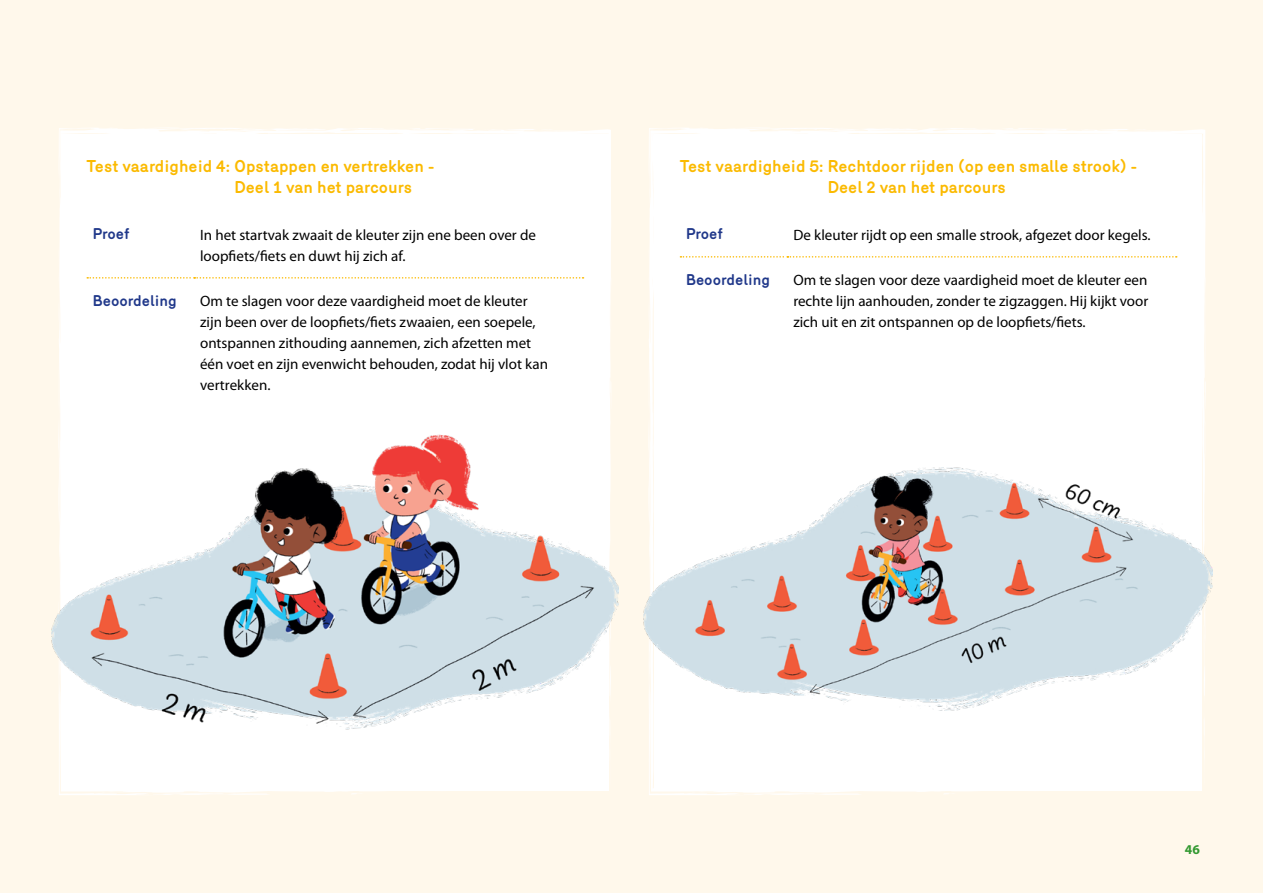
<style>
.page{position:relative;width:1263px;height:893px;background:#fff8eb}
.page>*{position:absolute;margin:0;border:0;box-sizing:border-box;transform-origin:0 0}
.t1{font:700 16.5px/21px "Mercury";color:#fbba00}
.t2{font:15px/21px "Myriad Pro";color:#000}
.t3{font:700 15px "Mercury";color:#20388a}
.t4{font:700 13.5px "Myriad Pro";color:#339931}
</style>
<div class="page">
<svg style="left:538px;top:131px;width:41px;height:3px"></svg>
<svg style="left:422px;top:130px;width:22px;height:3px"></svg>
<svg style="left:263px;top:128px;width:40px;height:5px"></svg>
<svg style="left:167px;top:131px;width:10px;height:3px"></svg>
<svg style="left:196px;top:131px;width:16px;height:3px"></svg>
<svg style="left:1204px;top:722px;width:1px;height:13px"></svg>
<svg style="left:1132px;top:131px;width:41px;height:3px"></svg>
<svg style="left:1015px;top:130px;width:21px;height:3px"></svg>
<svg style="left:855px;top:128px;width:40px;height:5px"></svg>
<svg style="left:758px;top:131px;width:10px;height:3px"></svg>
<svg style="left:787px;top:131px;width:17px;height:3px"></svg>
<div style="left:61px;top:134px;width:548px;height:657px;background:#fff"></div>
<svg style="left:87px;top:277px;width:496px;height:2px"></svg>
<div style="left:654px;top:134px;width:548px;height:657px;background:#fff"></div>
<svg style="left:680px;top:256px;width:497px;height:2px"></svg>
<img style="left:51px;top:429px;width:568px;height:301px">
<img style="left:644px;top:467px;width:568px;height:244px">
<p class="t1" style="left:234px;top:155px;width:202px;text-indent:-148px">Test vaardigheid 4: Opstappen en vertrekken -<br>Deel 1 van het parcours</p>
<p class="t3" style="left:92px;top:225px;width:39px">Proef</p>
<p class="t2" style="left:200px;top:225px;width:337px">In het startvak zwaait de kleuter zijn ene been over de loopfiets/fiets en duwt hij zich af.</p>
<p class="t3" style="left:92px;top:292px;width:86px">Beoordeling</p>
<p class="t2" style="left:200px;top:291px;width:349px">Om te slagen voor deze vaardigheid moet de kleuter zijn been over de loopfiets/fiets zwaaien, een soepele, ontspannen zithouding aannemen, zich afzetten met één voet en zijn evenwicht behouden, zodat hij vlot kan vertrekken.</p>
<p class="t1" style="left:827px;top:155px;width:311px;text-indent:-148px">Test vaardigheid 5: Rechtdoor rijden (op een smalle strook) -<br>Deel 2 van het parcours</p>
<p class="t3" style="left:686px;top:225px;width:39px">Proef</p>
<p class="t2" style="left:793px;top:225px;width:359px">De kleuter rijdt op een smalle strook, afgezet door kegels.</p>
<p class="t3" style="left:686px;top:271px;width:86px">Beoordeling</p>
<p class="t2" style="left:793px;top:270px;width:356px;text-align:justify">Om te slagen voor deze vaardigheid moet de kleuter een rechte lijn aanhouden, zonder te zigzaggen. Hij kijkt voor zich uit en zit ontspannen op de loopfiets/fiets.</p>
<p class="t4" style="left:1185px;top:841px;width:16px">46</p>
</div>
